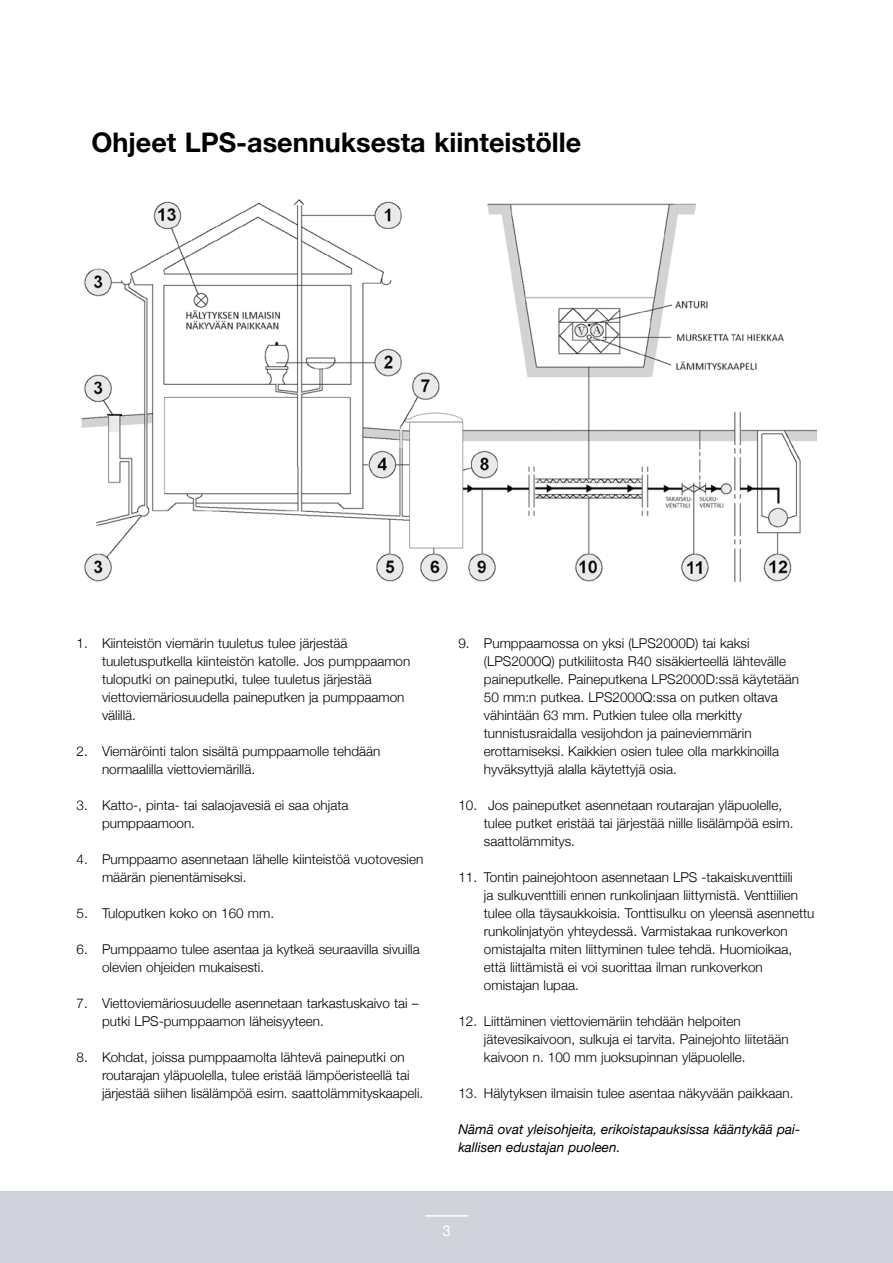
<style>
.page{position:relative;width:893px;height:1263px;background:#fff}
.page>*{position:absolute;margin:0;border:0;box-sizing:border-box;transform-origin:0 0}
.t1{font:700 27px "Helvetica Neue";color:#000}
.t2{font:15px "Helvetica Neue";color:#fff}
.t3{font:300 13.5px/18px "Helvetica Neue";color:#000}
.t4{font:italic 13.5px/18px "Helvetica Neue";color:#000}
</style>
<div class="page">
<div style="left:0;top:1191px;width:893px;height:72px;background:#d0d2dc"></div>
<hr style="left:425px;top:1215px;width:43px;height:1px;background:#fff">
<img style="left:82px;top:199px;width:734px;height:382px">
<h1 class="t1" style="left:91px;top:121px;width:491px">Ohjeet LPS-asennuksesta kiinteistölle</h1>
<p class="t3" style="left:102px;top:633px;width:310px;text-indent:-26px">1. Kiinteistön viemärin tuuletus tulee järjestää tuuletusputkella kiinteistön katolle. Jos pumppaamon tuloputki on paineputki, tulee tuuletus järjestää viettoviemäriosuudella paineputken ja pumppaamon välillä.</p>
<p class="t3" style="left:102px;top:741px;width:280px;text-indent:-26px">2. Viemäröinti talon sisältä pumppaamolle tehdään normaalilla viettoviemärillä.</p>
<p class="t3" style="left:102px;top:795px;width:248px;text-indent:-26px">3. Katto-, pinta- tai salaojavesiä ei saa ohjata pumppaamoon.</p>
<p class="t3" style="left:102px;top:849px;width:323px;text-indent:-26px">4. Pumppaamo asennetaan lähelle kiinteistöä vuotovesien määrän pienentämiseksi.</p>
<p class="t3" style="left:77px;top:903px;width:199px">5. Tuloputken koko on 160 mm.</p>
<p class="t3" style="left:102px;top:939px;width:319px;text-indent:-26px">6. Pumppaamo tulee asentaa ja kytkeä seuraavilla sivuilla olevien ohjeiden mukaisesti.</p>
<p class="t3" style="left:102px;top:993px;width:318px;text-indent:-26px">7. Viettoviemäriosuudelle asennetaan tarkastuskaivo tai – putki LPS-pumppaamon läheisyyteen.</p>
<p class="t3" style="left:102px;top:1047px;width:323px;text-indent:-26px">8. Kohdat, joissa pumppaamolta lähtevä paineputki on routarajan yläpuolella, tulee eristää lämpöeristeellä tai järjestää siihen lisälämpöä esim. saattolämmityskaapeli.</p>
<p class="t3" style="left:484px;top:633px;width:317px;text-indent:-26px">9. Pumppaamossa on yksi (LPS2000D) tai kaksi (LPS2000Q) putkiliitosta R40 sisäkierteellä lähtevälle paineputkelle. Paineputkena LPS2000D:ssä käytetään 50 mm:n putkea. LPS2000Q:ssa on putken oltava vähintään 63 mm. Putkien tulee olla merkitty tunnistusraidalla vesijohdon ja paineviemmärin erottamiseksi. Kaikkien osien tulee olla markkinoilla hyväksyttyjä alalla käytettyjä osia.</p>
<p class="t3" style="left:484px;top:795px;width:311px;text-indent:-26px">10. Jos paineputket asennetaan routarajan yläpuolelle, tulee putket eristää tai järjestää niille lisälämpöä esim. saattolämmitys.</p>
<p class="t3" style="left:484px;top:867px;width:332px;text-indent:-26px">11. Tontin painejohtoon asennetaan LPS -takaiskuventtiili<br>ja sulkuventtiili ennen runkolinjaan liittymistä. Venttiilien tulee olla täysaukkoisia. Tonttisulku on yleensä asennettu runkolinjatyön yhteydessä. Varmistakaa runkoverkon omistajalta miten liittyminen tulee tehdä. Huomioikaa, että liittämistä ei voi suorittaa ilman runkoverkon omistajan lupaa.</p>
<p class="t3" style="left:484px;top:1011px;width:306px;text-indent:-26px">12. Liittäminen viettoviemäriin tehdään helpoiten jätevesikaivoon, sulkuja ei tarvita. Painejohto liitetään kaivoon n. 100 mm juoksupinnan yläpuolelle.</p>
<p class="t3" style="left:458px;top:1083px;width:337px">13. Hälytyksen ilmaisin tulee asentaa näkyvään paikkaan.</p>
<p class="t4" style="left:458px;top:1121px;width:343px">Nämä ovat yleisohjeita, erikoistapauksissa kääntykää pai&shy;kallisen edustajan puoleen.</p>
<p class="t2" style="left:443px;top:1219px;width:10px">3</p>
</div>
